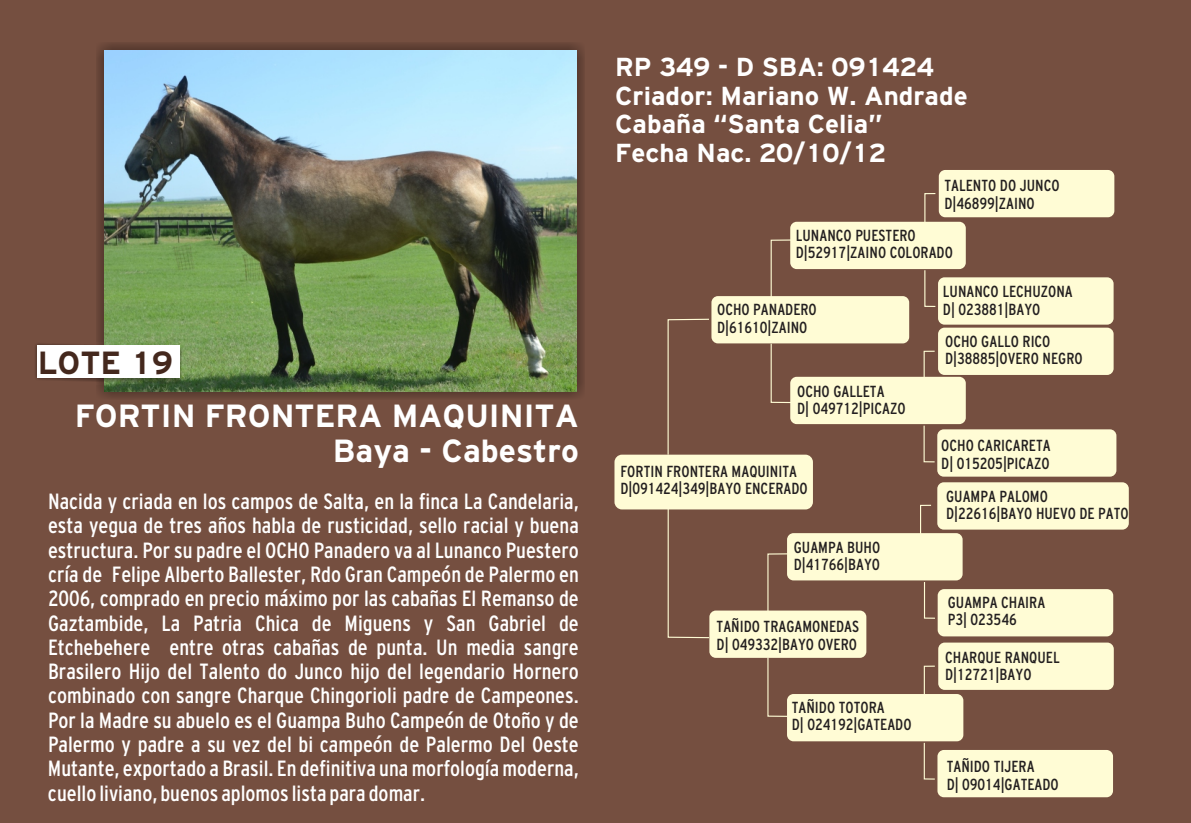
<style>
.page{position:relative;width:1191px;height:823px;background:#fff}
.page>*{position:absolute;margin:0;border:0;box-sizing:border-box;transform-origin:0 0}
.t1{font:700 32px/35.2px "Civica 07";color:#fff;text-align:right}
.t2{font:700 32px "Civica 07";color:#44281d}
.t3{font:700 26px/28.6px "Civica 07";color:#fff}
.t4{font:condensed 22px/24.2px "Civica 06";color:#fff;text-align:justify}
.t5{font:condensed 16px/17.6px "Civica 06";color:#231f20}
</style>
<div class="page">
<div style="left:0;top:0;width:1190px;height:822px;background:#754f40"></div>
<div style="left:96px;top:42px;width:489px;height:357px;background:#231f20;opacity:.49"></div>
<img style="left:105px;top:51px;width:471px;height:340px">
<svg style="left:35px;top:342px;width:147px;height:42px"></svg>
<div style="left:37px;top:345px;width:142px;height:32px;background:#fff"></div>
<svg style="left:667px;top:318px;width:42px;height:136px"></svg>
<div style="left:614px;top:454px;width:199px;height:55px;background:#fffcd5;border-radius:7px"></div>
<svg style="left:667px;top:509px;width:43px;height:129px"></svg>
<div style="left:711px;top:296px;width:198px;height:47px;background:#fffcd5;border-radius:6px"></div>
<div style="left:709px;top:610px;width:157px;height:47px;background:#fffcd5;border-radius:6px"></div>
<svg style="left:770px;top:239px;width:23px;height:58px"></svg>
<svg style="left:770px;top:343px;width:23px;height:60px"></svg>
<div style="left:790px;top:222px;width:175px;height:47px;background:#fffcd5;border-radius:6px"></div>
<div style="left:790px;top:376px;width:175px;height:48px;background:#fffcd5;border-radius:6px"></div>
<div style="left:787px;top:533px;width:175px;height:47px;background:#fffcd5;border-radius:6px"></div>
<div style="left:787px;top:693px;width:176px;height:47px;background:#fffcd5;border-radius:6px"></div>
<svg style="left:767px;top:553px;width:23px;height:58px"></svg>
<svg style="left:767px;top:657px;width:23px;height:60px"></svg>
<svg style="left:923px;top:193px;width:13px;height:29px"></svg>
<svg style="left:923px;top:269px;width:13px;height:38px"></svg>
<div style="left:938px;top:170px;width:176px;height:47px;background:#fffcd5;border-radius:6px"></div>
<div style="left:938px;top:277px;width:175px;height:47px;background:#fffcd5;border-radius:6px"></div>
<svg style="left:923px;top:350px;width:12px;height:27px"></svg>
<svg style="left:923px;top:424px;width:12px;height:38px"></svg>
<div style="left:938px;top:327px;width:175px;height:48px;background:#fffcd5;border-radius:6px"></div>
<div style="left:937px;top:429px;width:179px;height:47px;background:#fffcd5;border-radius:6px"></div>
<svg style="left:919px;top:504px;width:13px;height:30px"></svg>
<svg style="left:923px;top:580px;width:13px;height:39px"></svg>
<div style="left:937px;top:482px;width:191px;height:47px;background:#fffcd5;border-radius:6px"></div>
<div style="left:937px;top:588px;width:176px;height:48px;background:#fffcd5;border-radius:6px"></div>
<svg style="left:923px;top:665px;width:13px;height:29px"></svg>
<svg style="left:923px;top:741px;width:13px;height:38px"></svg>
<div style="left:938px;top:642px;width:175px;height:47px;background:#fffcd5;border-radius:6px"></div>
<div style="left:937px;top:749px;width:176px;height:47px;background:#fffcd5;border-radius:6px"></div>
<h1 class="t2" style="left:38px;top:348px;width:136px">LOTE 19</h1>
<h1 class="t1" style="left:75px;top:399px;width:505px">FORTIN FRONTERA MAQUINITA<br>Baya - Cabestro</h1>
<p class="t4" style="left:48px;top:490px;width:532px">Nacida y criada en los campos de Salta, en la finca La Candelaria, esta yegua de tres años habla de rusticidad, sello racial y buena estructura. Por su padre el OCHO Panadero va al Lunanco Puestero cría de Felipe Alberto Ballester, Rdo Gran Campeón de Palermo en 2006, comprado en precio máximo por las cabañas El Remanso de Gaztambide, La Patria Chica de Miguens y San Gabriel de Etchebehere entre otras cabañas de punta. Un media sangre Brasilero Hijo del Talento do Junco hijo del legendario Hornero combinado con sangre Charque Chingorioli padre de Campeones.<br>Por la Madre su abuelo es el Guampa Buho Campeón de Otoño y de Palermo y padre a su vez del bi campeón de Palermo Del Oeste Mutante, exportado a Brasil. En definitiva una morfología moderna, cuello liviano, buenos aplomos lista para domar.</p>
<p class="t3" style="left:615px;top:53px;width:354px">RP 349 - D SBA: 091424<br>Criador: Mariano W. Andrade<br>Cabaña “Santa Celia”<br>Fecha Nac. 20/10/12</p>
<p class="t5" style="left:944px;top:177px;width:117px">TALENTO DO JUNCO<br>D|46899|ZAINO</p>
<p class="t5" style="left:796px;top:227px;width:159px">LUNANCO PUESTERO<br>D|52917|ZAINO COLORADO</p>
<p class="t5" style="left:717px;top:301px;width:101px">OCHO PANADERO<br>D|61610|ZAINO</p>
<p class="t5" style="left:797px;top:382px;width:110px">OCHO GALLETA<br>D| 049712|PICAZO</p>
<p class="t5" style="left:620px;top:463px;width:189px">FORTIN FRONTERA MAQUINITA<br>D|091424|349|BAYO ENCERADO</p>
<p class="t5" style="left:794px;top:538px;width:88px">GUAMPA BUHO<br>D|41766|BAYO</p>
<p class="t5" style="left:716px;top:617px;width:144px">TAÑIDO TRAGAMONEDAS<br>D| 049332|BAYO OVERO</p>
<p class="t5" style="left:792px;top:698px;width:121px">TAÑIDO TOTORA<br>D| 024192|GATEADO</p>
<p class="t5" style="left:943px;top:283px;width:131px">LUNANCO LECHUZONA<br>D| 023881|BAYO</p>
<p class="t5" style="left:945px;top:332px;width:139px">OCHO GALLO RICO<br>D|38885|OVERO NEGRO</p>
<p class="t5" style="left:941px;top:437px;width:111px">OCHO CARICARETA<br>D| 015205|PICAZO</p>
<p class="t5" style="left:946px;top:487px;width:184px">GUAMPA PALOMO<br>D|22616|BAYO HUEVO DE PATO</p>
<p class="t5" style="left:947px;top:593px;width:99px">GUAMPA CHAIRA<br>P3| 023546</p>
<p class="t5" style="left:945px;top:648px;width:116px">CHARQUE RANQUEL<br>D|12721|BAYO</p>
<p class="t5" style="left:946px;top:757px;width:114px">TAÑIDO TIJERA<br>D| 09014|GATEADO</p>
</div>
